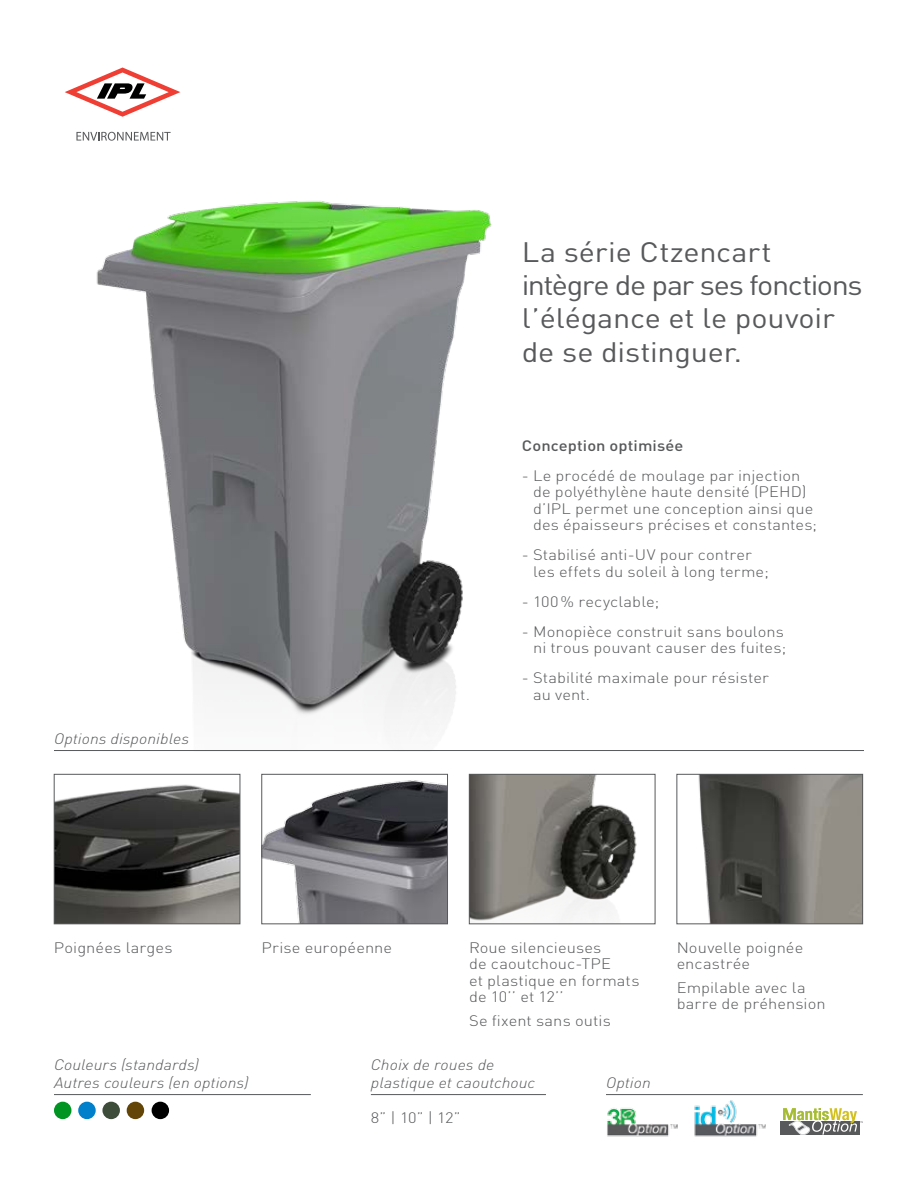
<style>
.page{position:relative;width:918px;height:1188px;background:#fff}
.page>*{position:absolute;margin:0;border:0;box-sizing:border-box;transform-origin:0 0}
.t1{font:27.75px/33.3px "DINOT";letter-spacing:-.01em;color:#58595b;scale:1.1 1}
.t2{font:300 15px/16.5px "DINOT";letter-spacing:.005em;color:#58595b;scale:1.1 1}
.t3{font:italic 300 15px/18px "DINOT";letter-spacing:.005em;color:#58595b;scale:1.1 1}
.t4{font:500 15px "DINOT";letter-spacing:.005em;color:#58595b;scale:1.1 1}
</style>
<div class="page">
<img style="left:96px;top:200px;width:396px;height:552px">
<hr style="left:371px;top:1094px;width:175px;height:1px;background:#58595b">
<hr style="left:54px;top:1094px;width:257px;height:1px;background:#58595b">
<hr style="left:606px;top:1094px;width:257px;height:1px;background:#58595b">
<img style="left:56px;top:784px;width:182px;height:138px">
<div style="left:54px;top:774px;width:186px;height:150px;border:1px solid #58595b"></div>
<img style="left:607px;top:1108px;width:71px;height:29px">
<img style="left:694px;top:1100px;width:72px;height:37px">
<div style="left:780px;top:1121px;width:80px;height:13px;background:#58595b"></div>
<svg style="left:783px;top:1108px;width:80px;height:27px"></svg>
<img style="left:264px;top:780px;width:182px;height:142px">
<div style="left:262px;top:774px;width:186px;height:150px;border:1px solid #58595b"></div>
<img style="left:471px;top:776px;width:166px;height:145px">
<div style="left:469px;top:774px;width:186px;height:150px;border:1px solid #58595b"></div>
<img style="left:698px;top:776px;width:163px;height:146px">
<div style="left:677px;top:774px;width:186px;height:150px;border:1px solid #58595b"></div>
<svg style="left:65px;top:68px;width:115px;height:49px"></svg>
<svg style="left:76px;top:132px;width:95px;height:9px"></svg>
<hr style="left:54px;top:750px;width:810px;height:1px;background:#58595b">
<div style="left:54px;top:1102px;width:17px;height:17px;background:#009522;border-radius:50%"></div>
<div style="left:127px;top:1102px;width:17px;height:17px;background:#634507;border-radius:50%"></div>
<div style="left:102px;top:1102px;width:18px;height:17px;background:#3e4c3a;border-radius:50%"></div>
<div style="left:78px;top:1102px;width:18px;height:17px;background:#007fca;border-radius:50%"></div>
<div style="left:152px;top:1102px;width:17px;height:17px;background:#000;border-radius:50%"></div>
<h1 class="t1" style="left:522px;top:234px;width:311px">La série Ctzencart intègre de par ses fonctions l’élégance et le pouvoir de se distinguer.</h1>
<p class="t3" style="left:54px;top:729px;width:124px">Options disponibles</p>
<p class="t4" style="left:522px;top:435px;width:148px">Conception optimisée</p>
<p class="t2" style="left:533px;top:467px;width:260px;text-indent:-11px">- Le procédé de moulage par injection de polyéthylène haute densité (PEHD) d’IPL permet une conception ainsi que des épaisseurs précises et constantes;</p>
<p class="t2" style="left:533px;top:546px;width:216px;text-indent:-11px">- Stabilisé anti-UV pour contrer les effets du soleil à long terme;</p>
<p class="t2" style="left:522px;top:593px;width:127px">- 100% recyclable;</p>
<p class="t2" style="left:522px;top:623px;width:242px;text-align:right">- Monopièce construit sans boulons ni trous pouvant causer des fuites;</p>
<p class="t2" style="left:533px;top:669px;width:216px;text-indent:-11px">- Stabilité maximale pour résister au vent.</p>
<p class="t2" style="left:54px;top:939px;width:109px">Poignées larges</p>
<p class="t2" style="left:677px;top:939px;width:117px">Nouvelle poignée encastrée</p>
<p class="t2" style="left:677px;top:978px;width:137px">Empilable avec la barre de préhension</p>
<p class="t2" style="left:262px;top:939px;width:120px">Prise européenne</p>
<p class="t2" style="left:469px;top:939px;width:156px">Roue silencieuses<br>de caoutchouc-TPE<br>et plastique en formats de 10’’ et 12’’</p>
<p class="t2" style="left:469px;top:1011px;width:130px">Se fixent sans outis</p>
<p class="t3" style="left:54px;top:1055px;width:178px">Couleurs (standards)<br>Autres couleurs (en options)</p>
<p class="t3" style="left:371px;top:1055px;width:151px">Choix de roues de plastique et caoutchouc</p>
<p class="t2" style="left:371px;top:1108px;width:83px">8” | 10” | 12”</p>
<p class="t3" style="left:606px;top:1073px;width:42px">Option</p>
</div>
